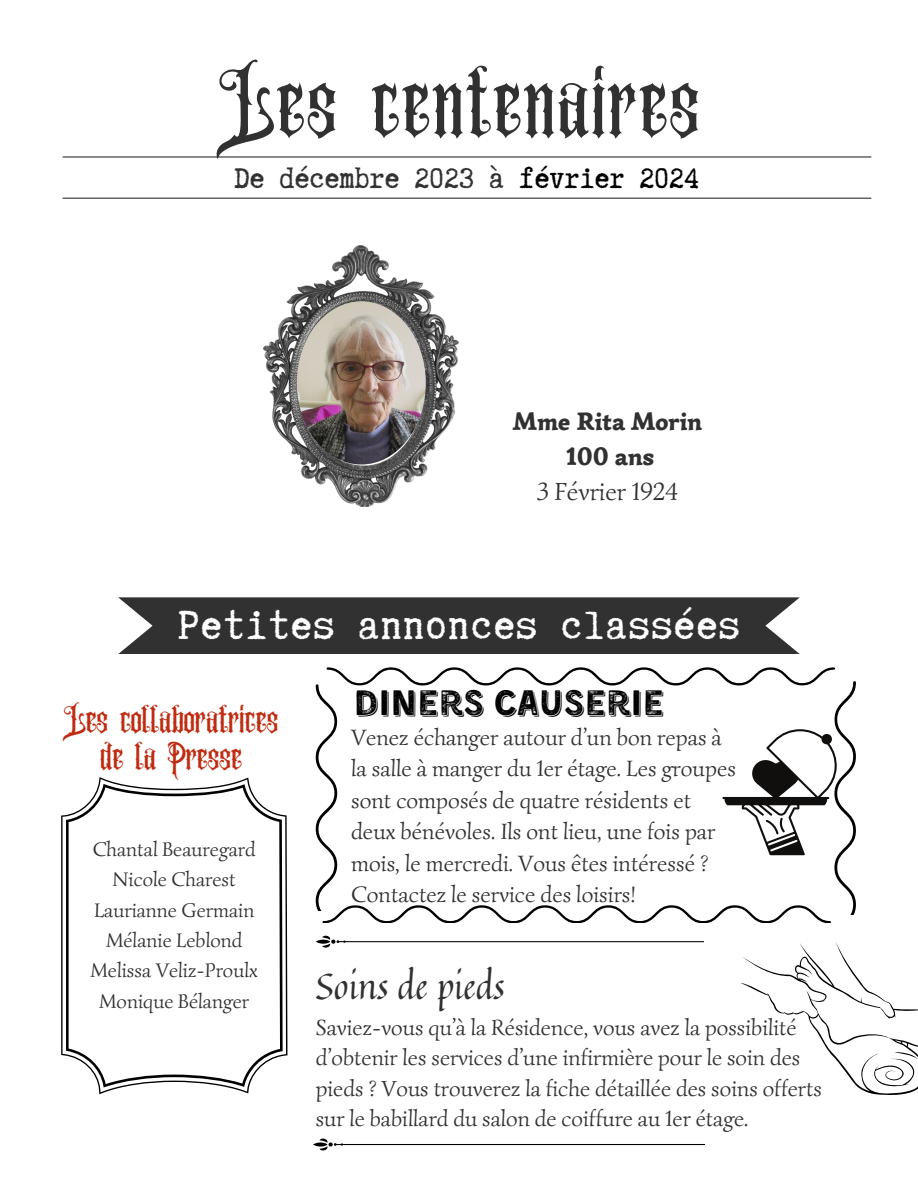
<style>
.page{position:relative;width:918px;height:1188px;background:#fff}
.page>*{position:absolute;margin:0;border:0;box-sizing:border-box;transform-origin:0 0}
.t1{font:93px "Amstrong";letter-spacing:.03em;color:#313131}
.t2{font:48px "Truetypewriter Polygl OTT";letter-spacing:.025em;color:#fff}
.t3{font:36.75px/37.2px "Amstrong";color:#bf2b10;text-align:center}
.t4{font:36.45px "Kent 4 F Printed Shadowed";color:#000}
.t5{font:36px "Quintessential";color:#313131}
.t6{font:33.75px "Truetypewriter Polygl OTT";color:#313131}
.t7{font:900 25.5px/34.8px "Simonetta";color:#313131;text-align:center}
.t8{font:22.8px/31.5px "Simonetta";color:#313131}
.t9{font:22.5px/30.3px "Simonetta";color:#313131}
.t10{font:20.25px "Simonetta";color:#313131}
.s1{color:#000}
.s2{font-weight:400}
</style>
<div class="page">
<div style="left:118px;top:597px;width:682px;height:57px;background:#313131"></div>
<hr style="left:63px;top:156px;width:808px;height:2px;background:#313131">
<hr style="left:63px;top:198px;width:808px;height:1px;background:#313131">
<svg style="left:316px;top:936px;width:388px;height:12px"></svg>
<svg style="left:313px;top:1139px;width:391px;height:11px"></svg>
<img style="left:264px;top:246px;width:195px;height:261px">
<img style="left:297px;top:301px;width:129px;height:163px;border-radius:50%">
<svg style="left:61px;top:777px;width:226px;height:317px"></svg>
<svg style="left:66px;top:784px;width:217px;height:304px"></svg>
<svg style="left:740px;top:942px;width:178px;height:153px"></svg>
<svg style="left:316px;top:667px;width:540px;height:256px"></svg>
<h3 class="t1" style="left:219px;top:34px;width:482px">Les centenaires</h3>
<p class="t6" style="left:235px;top:161px;width:466px">De décembre 2023 à <span class="s1">février 2024</span></p>
<h4 class="t7" style="left:513px;top:404px;width:191px">Mme Rita Morin<br>100 ans<br><span class="s2">3 Février 1924</span></h4>
<h1 class="t2" style="left:178px;top:600px;width:563px">Petites annonces classées</h1>
<p class="t3" style="left:64px;top:699px;width:216px">Les collaboratrices de la Presse</p>
<p class="t10" style="left:93px;top:836px;width:164px">Chantal Beauregard</p>
<p class="t10" style="left:113px;top:867px;width:125px">Nicole Charest</p>
<p class="t10" style="left:94px;top:897px;width:162px">Laurianne Germain</p>
<p class="t10" style="left:106px;top:928px;width:138px">Mélanie Leblond</p>
<p class="t10" style="left:90px;top:958px;width:169px">Melissa Veliz-Proulx</p>
<p class="t10" style="left:99px;top:988px;width:152px">Monique Bélanger</p>
<h3 class="t4" style="left:354px;top:688px;width:311px">DINERS CAUSERIE</h3>
<h2 class="t8" style="left:351px;top:721px;width:386px">Venez échanger autour d’un bon repas à la salle à manger du 1er étage. Les groupes sont composés de quatre résidents et deux bénévoles. Ils ont lieu, une fois par mois, le mercredi. Vous êtes intéressé ?<br>Contactez le service des loisirs!</h2>
<p class="t5" style="left:316px;top:958px;width:191px">Soins de pieds</p>
<p class="t9" style="left:316px;top:1012px;width:508px">Saviez-vous qu’à la Résidence, vous avez la possibilité d’obtenir les services d’une infirmière pour le soin des pieds ? Vous trouverez la fiche détaillée des soins offerts sur le babillard du salon de coiffure au 1er étage.</p>
</div>
